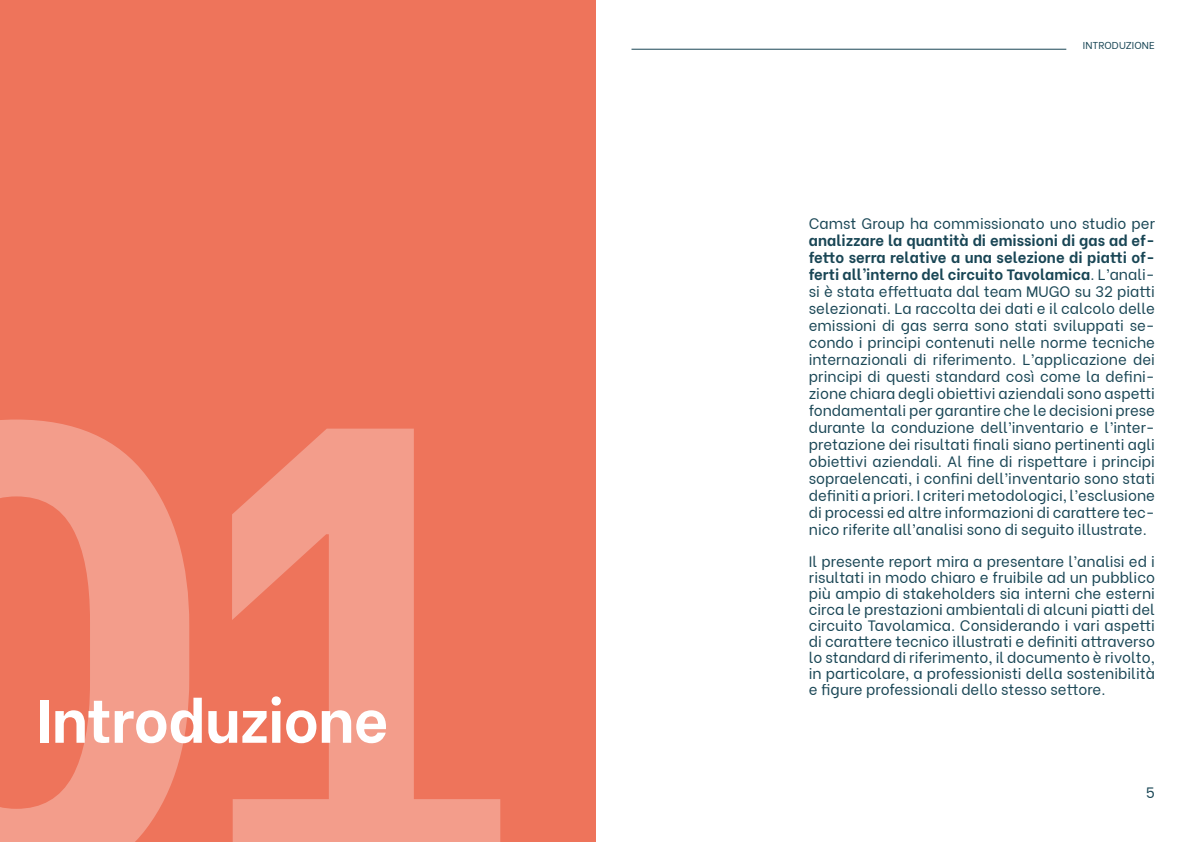
<style>
.page{position:relative;width:1191px;height:842px;background:#fff}
.page>*{position:absolute;margin:0;border:0;box-sizing:border-box;transform-origin:0 0}
.t1{font:700 640px "Be Vietnam";color:#fff}
.t2{font:700 60px "Be Vietnam";letter-spacing:-.01em;color:#fff}
.t3{font:15px/17px "Be Vietnam";color:#194655;text-align:justify}
.t4{font:10px "Be Vietnam";letter-spacing:.015em;color:#194655}
.s1{font-weight:700}
</style>
<div class="page">
<hr style="left:631px;top:49px;width:435px;height:1px;background:#194655">
<div style="left:0;top:0;width:595px;height:842px;background:#ee745b"></div>
<h1 class="t1" style="left:-181px;top:111px;width:702px">01</h1>
<h2 class="t2" style="left:36px;top:671px;width:354px">Introduzione</h2>
<p class="t4" style="left:1082px;top:38px;width:74px">INTRODUZIONE</p>
<p class="t3" style="left:809px;top:214px;width:348px">Camst Group ha commissionato uno studio per</p>
<p class="t3" style="left:809px;top:231px;width:348px"><span class="s1">analizzare la quantità di emissioni di gas ad ef&shy;fetto serra relative a una selezione di piatti of&shy;ferti all’interno del circuito Tavolamica</span>. L’anali&shy;si è stata effettuata dal team MUGO su 32 piatti selezionati. La raccolta dei dati e il calcolo delle emissioni di gas serra sono stati sviluppati se&shy;condo i principi contenuti nelle norme tecniche internazionali di riferimento. L’applicazione dei principi di questi standard così come la defini&shy;zione chiara degli obiettivi aziendali sono aspetti fondamentali per garantire che le decisioni prese durante la conduzione dell’inventario e l’inter&shy;pretazione dei risultati finali siano pertinenti agli obiettivi aziendali. Al fine di rispettare i principi sopraelencati, i confini dell’inventario sono stati definiti a priori. I criteri metodologici, l’esclusione di processi ed altre informazioni di carattere tec&shy;nico riferite all’analisi sono di seguito illustrate.</p>
<p class="t3" style="left:809px;top:552px;width:348px;line-height:16px">Il presente report mira a presentare l’analisi ed i risultati in modo chiaro e fruibile ad un pubblico più ampio di stakeholders sia interni che esterni circa le prestazioni ambientali di alcuni piatti del circuito Tavolamica. Considerando i vari aspetti di carattere tecnico illustrati e definiti attraverso lo standard di riferimento, il documento è rivolto, in particolare, a professionisti della sostenibilità e figure professionali dello stesso settore.</p>
<p class="t3" style="left:1145px;top:782px;width:11px">5</p>
</div>
